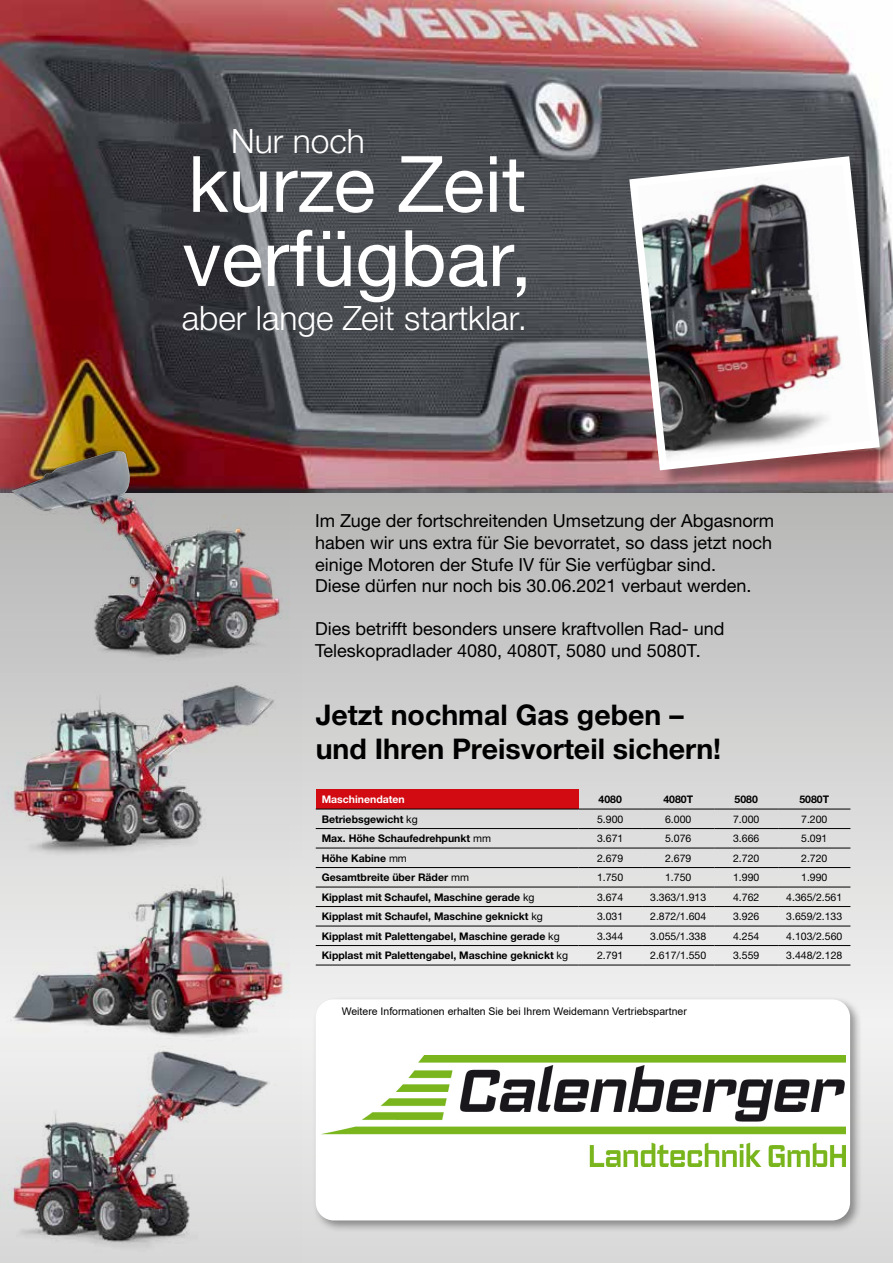
<style>
.page{position:relative;width:893px;height:1263px;background:#fff}
.page>*{position:absolute;margin:0;border:0;box-sizing:border-box;transform-origin:0 0}
.t1{font:77.85px/74.1px "Helvetica Neue LTW1 G";color:#fff}
.t2{font:300 33.6px "Helvetica Neue LTW1 G";color:#fff}
.t3{font:700 28.5px/34.2px "Helvetica Neue LTW1 G";color:#000}
.t4{font:18px/21.6px "Helvetica Neue LTW1 G";color:#000}
.t5{font:700 10.5px "Helvetica Neue LTW1 G";color:#000}
.t6{font:10.5px "Helvetica Neue LTW1 G";color:#000}
.t7{font:10.5px "Arial";color:#000}
.t8{font:700 10.5px "Helvetica Neue LTW1 G";color:#fff}
.s1{font-weight:400}
</style>
<div class="page">
<svg style="left:289px;top:492px;width:604px;height:771px;background:#d2d2d2"></svg>
<img style="left:0;top:0;width:893px;height:492px">
<div style="left:632px;top:159px;width:261px;height:329px;background:#000;opacity:.35"></div>
<img style="left:625px;top:152px;width:259px;height:322px">
<img style="left:0;top:631px;width:302px;height:227px">
<img style="left:123px;top:685px;width:113px;height:64px">
<img style="left:0;top:446px;width:289px;height:227px">
<img style="left:11px;top:457px;width:142px;height:134px">
<img style="left:0;top:1037px;width:302px;height:226px">
<img style="left:47px;top:1052px;width:117px;height:85px">
<img style="left:0;top:825px;width:289px;height:226px">
<img style="left:136px;top:878px;width:87px;height:59px">
<div style="left:316px;top:789px;width:262px;height:20px;background:#d20a11"></div>
<hr style="left:316px;top:809px;width:262px;height:1px;background:#000">
<hr style="left:578px;top:809px;width:64px;height:1px;background:#000">
<hr style="left:642px;top:809px;width:72px;height:1px;background:#000">
<hr style="left:714px;top:809px;width:64px;height:1px;background:#000">
<hr style="left:778px;top:809px;width:72px;height:1px;background:#000">
<hr style="left:316px;top:828px;width:262px;height:1px;background:#000">
<hr style="left:578px;top:828px;width:64px;height:1px;background:#000">
<hr style="left:642px;top:828px;width:72px;height:1px;background:#000">
<hr style="left:714px;top:828px;width:64px;height:1px;background:#000">
<hr style="left:778px;top:828px;width:72px;height:1px;background:#000">
<hr style="left:316px;top:848px;width:262px;height:1px;background:#000">
<hr style="left:578px;top:848px;width:64px;height:1px;background:#000">
<hr style="left:642px;top:848px;width:72px;height:1px;background:#000">
<hr style="left:714px;top:848px;width:64px;height:1px;background:#000">
<hr style="left:778px;top:848px;width:72px;height:1px;background:#000">
<hr style="left:316px;top:867px;width:262px;height:1px;background:#000">
<hr style="left:578px;top:867px;width:64px;height:1px;background:#000">
<hr style="left:642px;top:867px;width:72px;height:1px;background:#000">
<hr style="left:714px;top:867px;width:64px;height:1px;background:#000">
<hr style="left:778px;top:867px;width:72px;height:1px;background:#000">
<hr style="left:316px;top:887px;width:262px;height:1px;background:#000">
<hr style="left:578px;top:887px;width:64px;height:1px;background:#000">
<hr style="left:642px;top:887px;width:72px;height:1px;background:#000">
<hr style="left:714px;top:887px;width:64px;height:1px;background:#000">
<hr style="left:778px;top:887px;width:72px;height:1px;background:#000">
<hr style="left:316px;top:906px;width:262px;height:1px;background:#000">
<hr style="left:578px;top:906px;width:64px;height:1px;background:#000">
<hr style="left:642px;top:906px;width:72px;height:1px;background:#000">
<hr style="left:714px;top:906px;width:64px;height:1px;background:#000">
<hr style="left:778px;top:906px;width:72px;height:1px;background:#000">
<hr style="left:316px;top:926px;width:262px;height:1px;background:#000">
<hr style="left:578px;top:926px;width:64px;height:1px;background:#000">
<hr style="left:642px;top:926px;width:72px;height:1px;background:#000">
<hr style="left:714px;top:926px;width:64px;height:1px;background:#000">
<hr style="left:778px;top:926px;width:72px;height:1px;background:#000">
<hr style="left:316px;top:945px;width:262px;height:1px;background:#000">
<hr style="left:578px;top:945px;width:64px;height:1px;background:#000">
<hr style="left:642px;top:945px;width:72px;height:1px;background:#000">
<hr style="left:714px;top:945px;width:64px;height:1px;background:#000">
<hr style="left:778px;top:945px;width:72px;height:1px;background:#000">
<hr style="left:316px;top:965px;width:262px;height:1px;background:#000">
<hr style="left:578px;top:965px;width:64px;height:1px;background:#000">
<hr style="left:642px;top:965px;width:72px;height:1px;background:#000">
<hr style="left:714px;top:965px;width:64px;height:1px;background:#000">
<hr style="left:778px;top:965px;width:72px;height:1px;background:#000">
<div style="left:312px;top:995px;width:551px;height:238px;background:#000;opacity:.4"></div>
<div style="left:316px;top:999px;width:534px;height:221px;background:#fff;border-radius:18px"></div>
<img style="left:321px;top:1055px;width:524px;height:111px">
<h2 class="t2" style="left:231px;top:121px;width:135px">Nur noch</h2>
<h1 class="t1" style="left:182px;top:147px;width:351px">kurze Zeit verfügbar,</h1>
<h2 class="t2" style="left:182px;top:298px;width:347px">aber lange Zeit startklar.</h2>
<p class="t4" style="left:315px;top:510px;width:460px">Im Zuge der fortschreitenden Umsetzung der Abgasnorm haben wir uns extra für Sie bevorratet, so dass jetzt noch einige Motoren der Stufe IV für Sie verfügbar sind.<br>Diese dürfen nur noch bis 30.06.2021 verbaut werden.</p>
<p class="t4" style="left:315px;top:618px;width:411px">Dies betrifft besonders unsere kraftvollen Rad- und<br>Teleskopradlader 4080, 4080T, 5080 und 5080T.</p>
<h3 class="t3" style="left:316px;top:697px;width:407px">Jetzt nochmal Gas geben – und Ihren Preisvorteil sichern!</h3>
<p class="t8" style="left:322px;top:793px;width:84px">Maschinendaten</p>
<p class="t5" style="left:598px;top:793px;width:25px">4080</p>
<p class="t5" style="left:663px;top:793px;width:31px">4080T</p>
<p class="t5" style="left:735px;top:793px;width:25px">5080</p>
<p class="t5" style="left:799px;top:793px;width:31px">5080T</p>
<p class="t5" style="left:322px;top:812px;width:98px">Betriebsgewicht <span class="s1">kg</span></p>
<p class="t6" style="left:597px;top:812px;width:28px">5.900</p>
<p class="t6" style="left:665px;top:812px;width:28px">6.000</p>
<p class="t6" style="left:733px;top:812px;width:28px">7.000</p>
<p class="t6" style="left:801px;top:812px;width:28px">7.200</p>
<p class="t5" style="left:322px;top:832px;width:171px">Max. Höhe Schaufedrehpunkt <span class="s1">mm</span></p>
<p class="t6" style="left:597px;top:832px;width:28px">3.671</p>
<p class="t6" style="left:665px;top:832px;width:28px">5.076</p>
<p class="t6" style="left:733px;top:832px;width:28px">3.666</p>
<p class="t6" style="left:801px;top:832px;width:28px">5.091</p>
<p class="t5" style="left:322px;top:851px;width:87px">Höhe Kabine <span class="s1">mm</span></p>
<p class="t6" style="left:597px;top:851px;width:28px">2.679</p>
<p class="t6" style="left:665px;top:851px;width:28px">2.679</p>
<p class="t6" style="left:733px;top:851px;width:28px">2.720</p>
<p class="t6" style="left:801px;top:851px;width:28px">2.720</p>
<p class="t5" style="left:322px;top:871px;width:149px">Gesamtbreite über Räder <span class="s1">mm</span></p>
<p class="t6" style="left:597px;top:871px;width:28px">1.750</p>
<p class="t6" style="left:665px;top:871px;width:28px">1.750</p>
<p class="t6" style="left:733px;top:871px;width:28px">1.990</p>
<p class="t6" style="left:801px;top:871px;width:28px">1.990</p>
<p class="t5" style="left:322px;top:890px;width:214px">Kipplast mit Schaufel, Maschine gerade <span class="s1">kg</span></p>
<p class="t6" style="left:597px;top:890px;width:28px">3.674</p>
<p class="t6" style="left:650px;top:890px;width:58px">3.363/1.913</p>
<p class="t6" style="left:733px;top:890px;width:28px">4.762</p>
<p class="t6" style="left:786px;top:890px;width:58px">4.365/2.561</p>
<p class="t5" style="left:322px;top:910px;width:223px">Kipplast mit Schaufel, Maschine geknickt <span class="s1">kg</span></p>
<p class="t6" style="left:597px;top:910px;width:28px">3.031</p>
<p class="t6" style="left:650px;top:910px;width:58px">2.872/1.604</p>
<p class="t6" style="left:733px;top:910px;width:28px">3.926</p>
<p class="t6" style="left:786px;top:910px;width:58px">3.659/2.133</p>
<p class="t5" style="left:322px;top:929px;width:240px">Kipplast mit Palettengabel, Maschine gerade <span class="s1">kg</span></p>
<p class="t6" style="left:597px;top:929px;width:28px">3.344</p>
<p class="t6" style="left:650px;top:929px;width:58px">3.055/1.338</p>
<p class="t6" style="left:733px;top:929px;width:28px">4.254</p>
<p class="t6" style="left:786px;top:929px;width:58px">4.103/2.560</p>
<p class="t5" style="left:322px;top:949px;width:248px">Kipplast mit Palettengabel, Maschine geknickt <span class="s1">kg</span></p>
<p class="t6" style="left:597px;top:949px;width:28px">2.791</p>
<p class="t6" style="left:650px;top:949px;width:58px">2.617/1.550</p>
<p class="t6" style="left:733px;top:949px;width:28px">3.559</p>
<p class="t6" style="left:786px;top:949px;width:58px">3.448/2.128</p>
<p class="t7" style="left:342px;top:1004px;width:347px">Weitere Informationen erhalten Sie bei Ihrem Weidemann Vertriebspartner</p>
</div>
